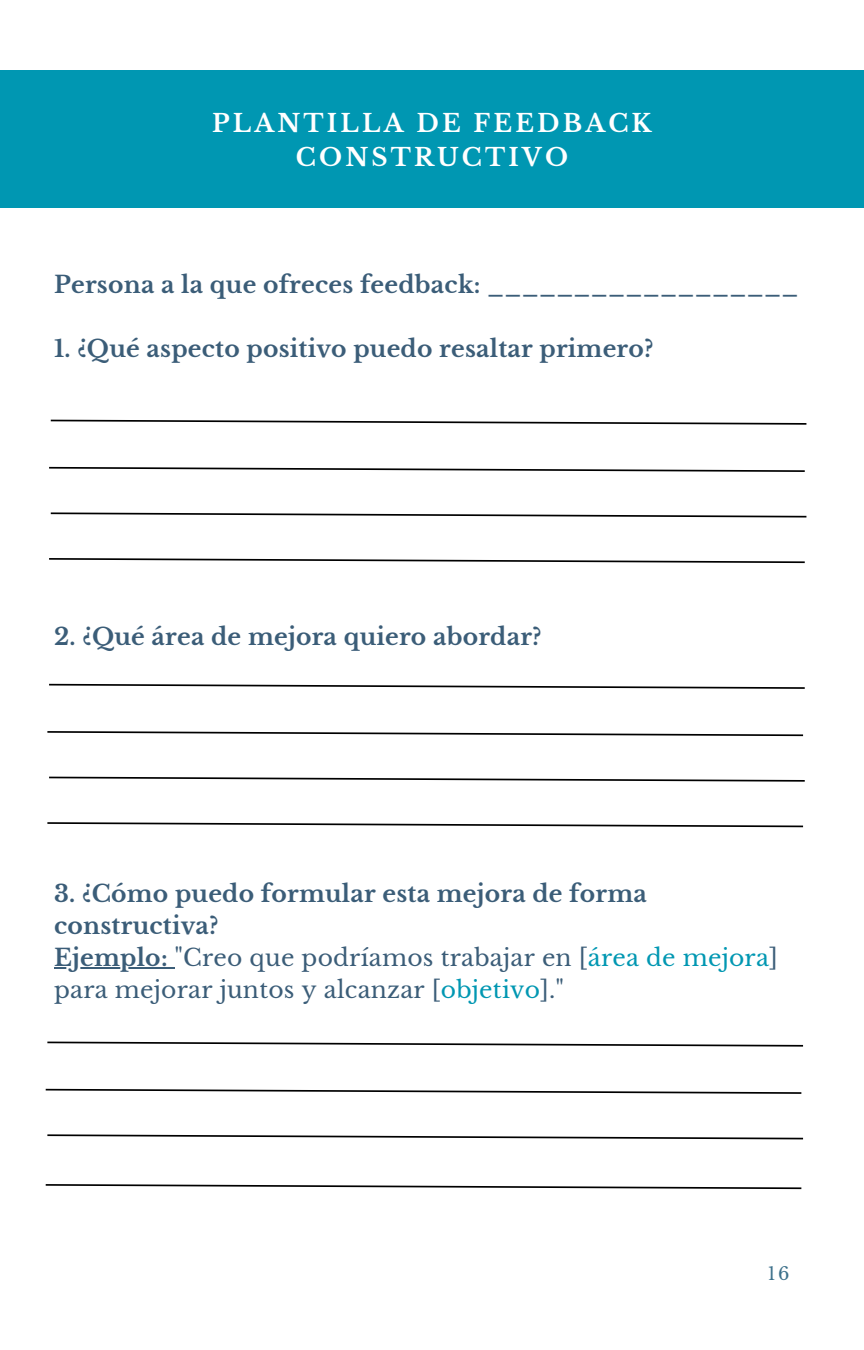
<style>
.page{position:relative;width:864px;height:1350px;background:#fff}
.page>*{position:absolute;margin:0;border:0;box-sizing:border-box;transform-origin:0 0}
.t1{font:700 24.53px/33.8px "Libre Baskerville";letter-spacing:.13em;color:#fff;text-align:center}
.t2{font:700 23.4px/31.9px "Libre Baskerville";letter-spacing:.01em;color:#3b5d78}
.t3{font:23.4px/31.9px "Libre Baskerville";letter-spacing:.01em;color:#3b5d78}
.t4{font:17.78px "Libre Baskerville";color:#3d718b}
.s1{font-weight:700}
.s2{color:#0097b2}
</style>
<div class="page">
<hr style="left:54px;top:968px;width:120px;height:1px;background:#3b5d78">
<svg style="left:50px;top:512px;width:757px;height:6px"></svg>
<svg style="left:49px;top:558px;width:756px;height:6px"></svg>
<svg style="left:49px;top:466px;width:756px;height:6px"></svg>
<svg style="left:50px;top:419px;width:757px;height:6px"></svg>
<div style="left:0;top:70px;width:864px;height:137px;background:#0097b2"></div>
<svg style="left:49px;top:776px;width:756px;height:6px"></svg>
<svg style="left:47px;top:822px;width:757px;height:6px"></svg>
<svg style="left:47px;top:731px;width:757px;height:6px"></svg>
<svg style="left:49px;top:683px;width:756px;height:6px"></svg>
<svg style="left:47px;top:1134px;width:757px;height:6px"></svg>
<svg style="left:45px;top:1088px;width:757px;height:6px"></svg>
<svg style="left:47px;top:1041px;width:757px;height:6px"></svg>
<svg style="left:45px;top:1184px;width:757px;height:6px"></svg>
<p class="t1" style="left:212px;top:107px;width:441px">PLANTILLA DE FEEDBACK<br>CONSTRUCTIVO</p>
<h1 class="t2" style="left:54px;top:268px;width:746px">Persona a la que ofreces feedback: __________________</h1>
<h2 class="t2" style="left:54px;top:333px;width:601px">1. ¿Qué aspecto positivo puedo resaltar primero?</h2>
<h2 class="t2" style="left:54px;top:621px;width:489px">2. ¿Qué área de mejora quiero abordar?</h2>
<h2 class="t2" style="left:54px;top:878px;width:594px">3. ¿Cómo puedo formular esta mejora de forma constructiva?</h2>
<p class="t3" style="left:54px;top:942px;width:725px"><span class="s1">Ejemplo:</span> "Creo que podríamos trabajar en [<span class="s2">área de mejora</span>] para mejorar juntos y alcanzar [<span class="s2">objetivo</span>]."</p>
<p class="t4" style="left:768px;top:1263px;width:23px">16</p>
</div>
